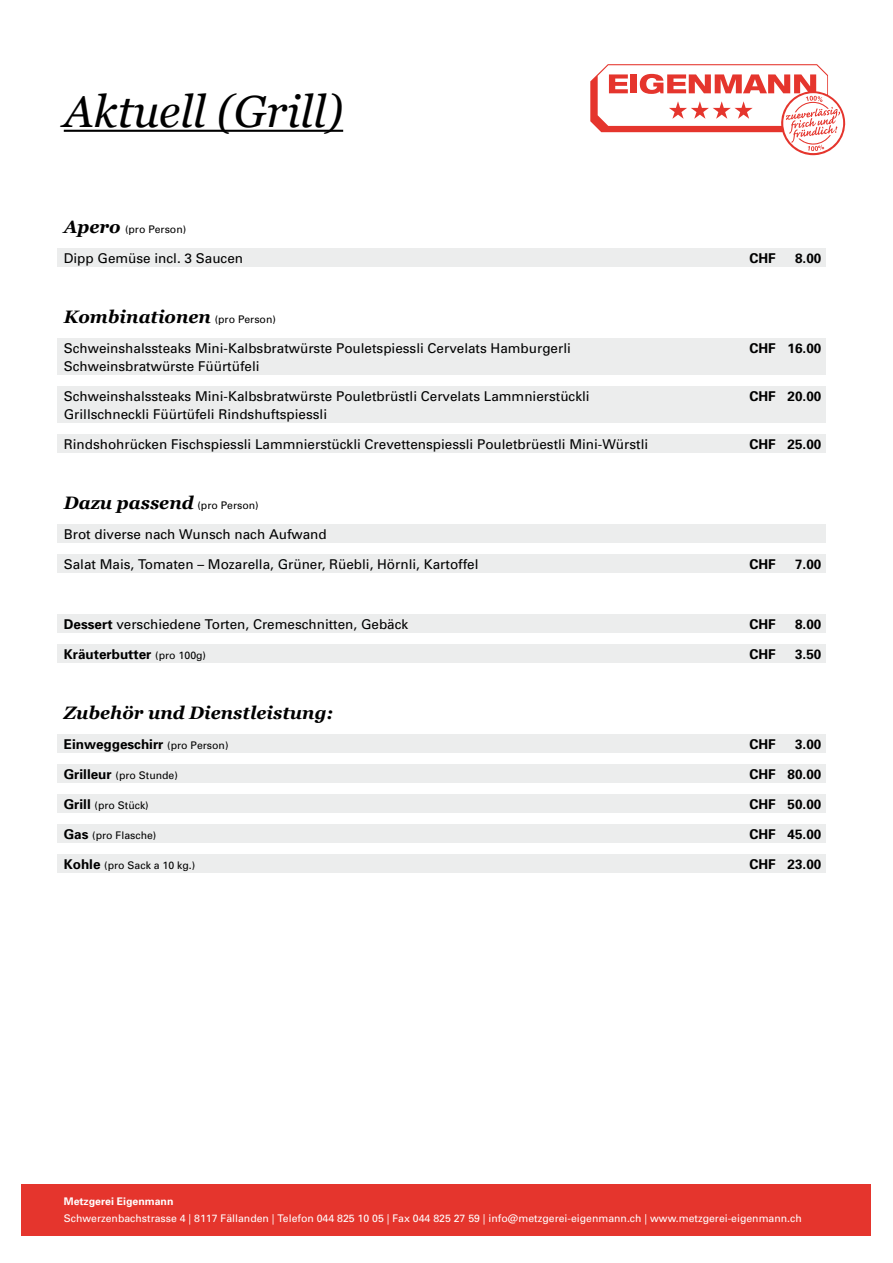
<style>
.page{position:relative;width:893px;height:1263px;background:#fff}
.page>*{position:absolute;margin:0;border:0;box-sizing:border-box;transform-origin:0 0}
.t1{font:italic 45px "Georgia";color:#000}
.t2{font:italic 700 18px "Georgia";color:#000}
.t3{font:13.5px "Univers";color:#000}
.t4{font:700 13.5px "Univers";color:#000}
.t5{font:10.5px "Univers";color:#fff}
.t6{font:10.5px "Univers";color:#000}
.t7{font:700 10.5px "Univers";color:#fff}
.s1{font-family:"Georgia";font-weight:700;font-style:italic;font-size:18px}
.s2{font-family:"Univers";font-weight:400;font-style:normal;font-size:10.5px}
.s3{font-weight:700}
.s4{font-weight:400;font-size:10.5px}
.s5{font-weight:700;font-size:13.5px}
</style>
<div class="page">
<div style="left:22px;top:1184px;width:849px;height:51px;background:#e5352d"></div>
<svg style="left:590px;top:64px;width:255px;height:91px"></svg>
<div style="left:57px;top:248px;width:769px;height:18px;background:#eceded"></div>
<div style="left:57px;top:338px;width:769px;height:37px;background:#eceded"></div>
<div style="left:57px;top:386px;width:769px;height:36px;background:#eceded"></div>
<div style="left:57px;top:434px;width:769px;height:18px;background:#eceded"></div>
<div style="left:57px;top:524px;width:769px;height:18px;background:#eceded"></div>
<div style="left:57px;top:554px;width:769px;height:18px;background:#eceded"></div>
<div style="left:57px;top:614px;width:769px;height:18px;background:#eceded"></div>
<div style="left:57px;top:644px;width:769px;height:18px;background:#eceded"></div>
<div style="left:57px;top:734px;width:769px;height:18px;background:#eceded"></div>
<div style="left:57px;top:764px;width:769px;height:18px;background:#eceded"></div>
<div style="left:57px;top:794px;width:769px;height:18px;background:#eceded"></div>
<div style="left:57px;top:824px;width:769px;height:18px;background:#eceded"></div>
<div style="left:57px;top:854px;width:769px;height:18px;background:#eceded"></div>
<hr style="left:64px;top:130px;width:279px;height:2px;background:#000">
<h1 class="t1" style="left:64px;top:78px;width:281px">Aktuell (Grill)</h1>
<p class="t6" style="left:64px;top:223px;width:124px"><span class="s1">Apero</span> (pro Person)</p>
<p class="t3" style="left:64px;top:250px;width:181px">Dipp Gemüse incl. 3 Saucen</p>
<p class="t4" style="left:749px;top:250px;width:28px">CHF</p>
<p class="t4" style="left:795px;top:250px;width:28px">8.00</p>
<h2 class="t2" style="left:64px;top:303px;width:214px">Kombinationen <span class="s2">(pro Person)</span></h2>
<p class="t3" style="left:64px;top:340px;width:509px">Schweinshalssteaks Mini-Kalbsbratwürste Pouletspiessli Cervelats Hamburgerli</p>
<p class="t4" style="left:749px;top:340px;width:73px">CHF 16.00</p>
<p class="t3" style="left:64px;top:358px;width:197px">Schweinsbratwürste Füürtüfeli</p>
<p class="t3" style="left:64px;top:388px;width:527px">Schweinshalssteaks Mini-Kalbsbratwürste Pouletbrüstli Cervelats Lammnierstückli</p>
<p class="t4" style="left:749px;top:388px;width:73px">CHF 20.00</p>
<p class="t3" style="left:64px;top:406px;width:265px">Grillschneckli Füürtüfeli Rindshuftspiessli</p>
<p class="t3" style="left:64px;top:436px;width:586px">Rindshohrücken Fischspiessli Lammnierstückli Crevettenspiessli Pouletbrüestli Mini-Würstli</p>
<p class="t4" style="left:749px;top:436px;width:73px">CHF 25.00</p>
<h2 class="t2" style="left:64px;top:489px;width:196px">Dazu passend <span class="s2">(pro Person)</span></h2>
<p class="t3" style="left:64px;top:526px;width:264px">Brot diverse nach Wunsch nach Aufwand</p>
<p class="t3" style="left:64px;top:556px;width:416px">Salat Mais, Tomaten – Mozarella, Grüner, Rüebli, Hörnli, Kartoffel</p>
<p class="t4" style="left:749px;top:556px;width:28px">CHF</p>
<p class="t4" style="left:795px;top:556px;width:28px">7.00</p>
<p class="t3" style="left:64px;top:616px;width:346px"><span class="s3">Dessert</span> verschiedene Torten, Cremeschnitten, Gebäck</p>
<p class="t4" style="left:749px;top:616px;width:28px">CHF</p>
<p class="t4" style="left:795px;top:616px;width:28px">8.00</p>
<p class="t4" style="left:64px;top:646px;width:144px">Kräuterbutter <span class="s4">(pro 100g)</span></p>
<p class="t4" style="left:749px;top:646px;width:28px">CHF</p>
<p class="t4" style="left:795px;top:646px;width:28px">3.50</p>
<h2 class="t2" style="left:64px;top:699px;width:271px">Zubehör und Dienstleistung:</h2>
<p class="t4" style="left:64px;top:736px;width:166px">Einweggeschirr <span class="s4">(pro Person)</span></p>
<p class="t4" style="left:749px;top:736px;width:28px">CHF</p>
<p class="t4" style="left:795px;top:736px;width:28px">3.00</p>
<p class="t6" style="left:64px;top:769px;width:116px"><span class="s5">Grilleur</span> (pro Stunde)</p>
<p class="t4" style="left:749px;top:766px;width:73px">CHF 80.00</p>
<p class="t6" style="left:64px;top:799px;width:87px"><span class="s5">Grill</span> (pro Stück)</p>
<p class="t4" style="left:749px;top:796px;width:73px">CHF 50.00</p>
<p class="t6" style="left:64px;top:829px;width:94px"><span class="s5">Gas</span> (pro Flasche)</p>
<p class="t4" style="left:749px;top:826px;width:73px">CHF 45.00</p>
<p class="t6" style="left:64px;top:859px;width:133px"><span class="s5">Kohle</span> (pro Sack a 10 kg.)</p>
<p class="t4" style="left:749px;top:856px;width:73px">CHF 23.00</p>
<p class="t7" style="left:64px;top:1195px;width:111px">Metzgerei Eigenmann</p>
<p class="t5" style="left:64px;top:1212px;width:740px">Schwerzenbachstrasse 4 | 8117 Fällanden | Telefon 044 825 10 05 | Fax 044 825 27 59 | info@metzgerei-eigenmann.ch | www.metzgerei-eigenmann.ch</p>
</div>
